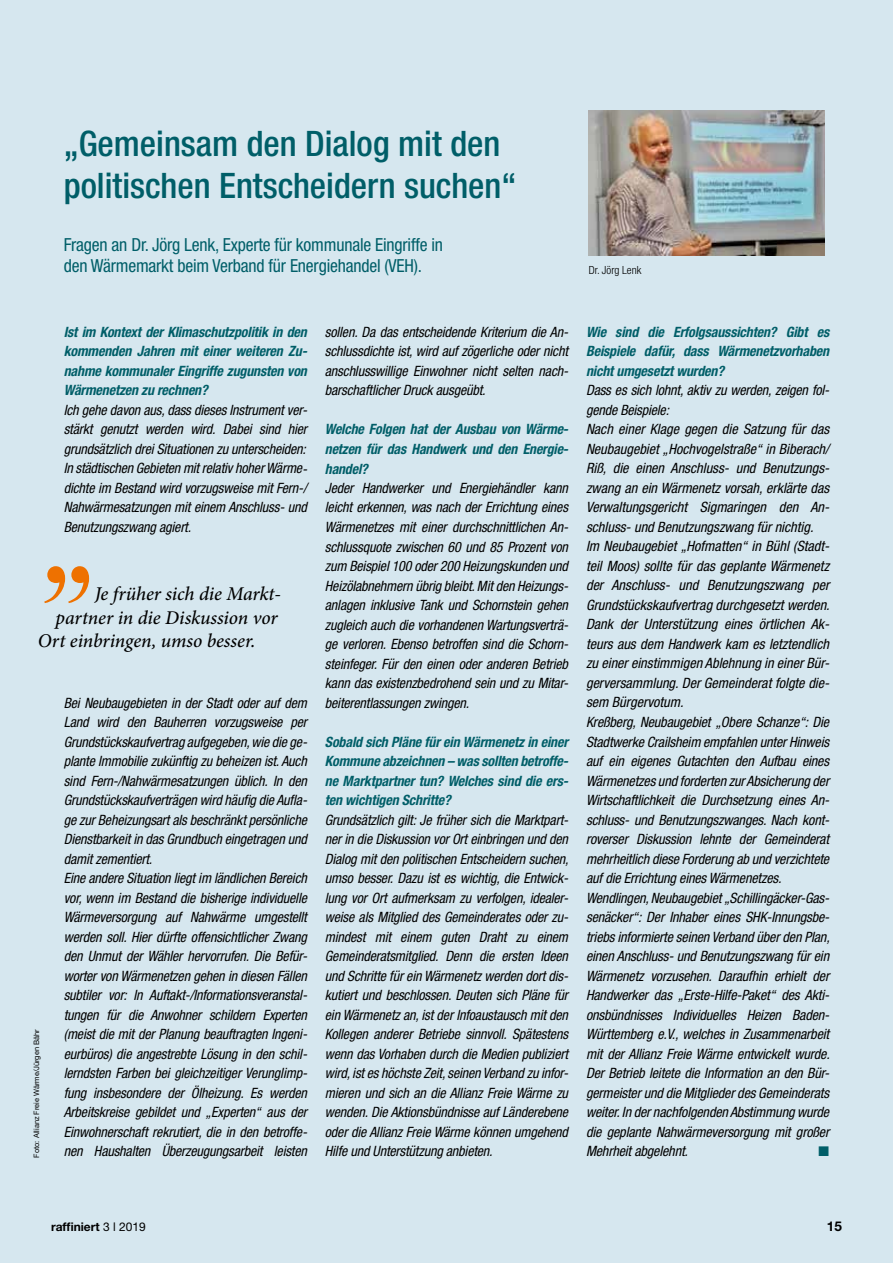
<style>
.page{position:relative;width:893px;height:1263px;background:#d6e7ef}
.page>*{position:absolute;margin:0;border:0;box-sizing:border-box;transform-origin:0 0}
.t1{font:144px "Bask Old Face";color:#ee7100}
.t2{font:500 condensed 35.1px/42.2px "Helvetica Neue LT Std";color:#005e68}
.t3{font:italic 500 19.5px "Minion Pro";letter-spacing:-.005em;color:#000}
.t4{font:condensed 18px/21.6px "Helvetica Neue LT Std";letter-spacing:-.01em;color:#005e68}
.t5{font:italic condensed 14.25px/19.5px "Helvetica Neue LT Std";letter-spacing:-.01em;color:#000;text-align:justify}
.t6{font:italic 700 condensed 14.25px/19.5px "Helvetica Neue LT Std";letter-spacing:-.01em;color:#005e68;text-align:justify}
.t7{font:13.95px "Zapf Dingbats ITC";color:#005e68}
.t8{font:700 13.5px "Helvetica Neue LT Std";color:#000}
.t9{font:700 12px "Helvetica Neue LT Std";color:#000}
.t10{font:300 condensed 11.25px "Helvetica Neue LT Std";color:#000}
.t11{font:7.5px "Helvetica Neue LT Std";color:#000}
.s1{font-weight:400}
</style>
<div class="page">
<img style="left:588px;top:111px;width:237px;height:144px">
<h2 class="t2" style="left:64px;top:122px;width:454px">„Gemeinsam den Dialog mit den politischen Entscheidern suchen“</h2>
<p class="t4" style="left:64px;top:233px;width:381px">Fragen an Dr. Jörg Lenk, Experte für kommunale Eingriffe in den Wärmemarkt beim Verband für Energiehandel (VEH).</p>
<p class="t10" style="left:589px;top:264px;width:54px">Dr. Jörg Lenk</p>
<p class="t6" style="left:64px;top:322px;width:245px">Ist im Kontext der Klimaschutzpolitik in den kommenden Jahren mit einer weiteren Zu&shy;nahme kommunaler Eingriffe zugunsten von Wärmenetzen zu rechnen?</p>
<p class="t5" style="left:64px;top:400px;width:245px">Ich gehe davon aus, dass dieses Instrument ver&shy;stärkt genutzt werden wird. Dabei sind hier grundsätzlich drei Situationen zu unterscheiden:<br>In städtischen Gebieten mit relativ hoher Wärme&shy;dichte im Bestand wird vorzugsweise mit Fern-/ Nahwärmesatzungen mit einem Anschluss- und Benutzungszwang agiert.</p>
<h1 class="t1" style="left:38px;top:455px;width:60px">„</h1>
<h3 class="t3" style="left:95px;top:580px;width:188px">Je früher sich die Markt-</h3>
<h3 class="t3" style="left:56px;top:604px;width:224px">partner in die Diskussion vor</h3>
<h3 class="t3" style="left:38px;top:627px;width:219px">Ort einbringen, umso besser.</h3>
<p class="t11" style="left:32px;top:1158px;width:130px;rotate:-90deg">Foto: Allianz Freie Wärme/Jürgen Bähr</p>
<p class="t5" style="left:64px;top:693px;width:245px;text-align:left">Bei Neubaugebieten in der Stadt oder auf dem Land wird den Bauherren vorzugsweise per Grundstückskaufvertrag aufgegeben, wie die ge&shy;plante Immobilie zukünftig zu beheizen ist. Auch sind Fern-/Nahwärmesatzungen üblich. In den Grundstückskaufverträgen wird häufig die Aufla&shy;ge zur Beheizungsart als beschränkt persönliche Dienstbarkeit in das Grundbuch eingetragen und damit zementiert.<br>Eine andere Situation liegt im ländlichen Bereich vor, wenn im Bestand die bisherige individuelle Wärmeversorgung auf Nahwärme umgestellt werden soll. Hier dürfte offensichtlicher Zwang den Unmut der Wähler hervorrufen. Die Befür&shy;worter von Wärmenetzen gehen in diesen Fällen subtiler vor: In Auftakt-/Informationsveranstal&shy;tungen für die Anwohner schildern Experten (meist die mit der Planung beauftragten Ingeni&shy;eurbüros) die angestrebte Lösung in den schil&shy;lerndsten Farben bei gleichzeitiger Verunglimp&shy;fung insbesondere der Ölheizung. Es werden Arbeitskreise gebildet und „Experten“ aus der Einwohnerschaft rekrutiert, die in den betroffe&shy;nen Haushalten Überzeugungsarbeit leisten</p>
<p class="t5" style="left:325px;top:322px;width:245px">sollen. Da das entscheidende Kriterium die An&shy;schlussdichte ist, wird auf zögerliche oder nicht anschlusswillige Einwohner nicht selten nach&shy;barschaftlicher Druck ausgeübt.</p>
<p class="t6" style="left:325px;top:420px;width:245px">Welche Folgen hat der Ausbau von Wärme&shy;netzen für das Handwerk und den Energie&shy;handel?</p>
<p class="t5" style="left:325px;top:478px;width:245px">Jeder Handwerker und Energiehändler kann leicht erkennen, was nach der Errichtung eines Wärmenetzes mit einer durchschnittlichen An&shy;schlussquote zwischen 60 und 85 Prozent von zum Beispiel 100 oder 200 Heizungskunden und Heizölabnehmern übrig bleibt. Mit den Heizungs&shy;anlagen inklusive Tank und Schornstein gehen zugleich auch die vorhandenen Wartungsverträ&shy;ge verloren. Ebenso betroffen sind die Schorn&shy;steinfeger. Für den einen oder anderen Betrieb kann das existenzbedrohend sein und zu Mitar&shy;beiterentlassungen zwingen.</p>
<p class="t6" style="left:325px;top:732px;width:245px">Sobald sich Pläne für ein Wärmenetz in einer Kommune abzeichnen – was sollten betroffe&shy;ne Marktpartner tun? Welches sind die ers&shy;ten wichtigen Schritte?</p>
<p class="t5" style="left:325px;top:810px;width:245px">Grundsätzlich gilt: Je früher sich die Marktpart&shy;ner in die Diskussion vor Ort einbringen und den Dialog mit den politischen Entscheidern suchen, umso besser. Dazu ist es wichtig, die Entwick&shy;lung vor Ort aufmerksam zu verfolgen, idealer&shy;weise als Mitglied des Gemeinderates oder zu&shy;mindest mit einem guten Draht zu einem Gemeinderatsmitglied. Denn die ersten Ideen und Schritte für ein Wärmenetz werden dort dis&shy;kutiert und beschlossen. Deuten sich Pläne für ein Wärmenetz an, ist der Infoaustausch mit den Kollegen anderer Betriebe sinnvoll. Spätestens wenn das Vorhaben durch die Medien publiziert wird, ist es höchste Zeit, seinen Verband zu infor&shy;mieren und sich an die Allianz Freie Wärme zu wenden. Die Aktionsbündnisse auf Länderebene oder die Allianz Freie Wärme können umgehend Hilfe und Unterstützung anbieten.</p>
<p class="t6" style="left:586px;top:322px;width:245px">Wie sind die Erfolgsaussichten? Gibt es Beispiele dafür, dass Wärmenetzvorhaben nicht umgesetzt wurden?</p>
<p class="t5" style="left:586px;top:381px;width:245px;text-align:left">Dass es sich lohnt, aktiv zu werden, zeigen fol&shy;gende Beispiele:<br>Nach einer Klage gegen die Satzung für das Neubaugebiet „Hochvogelstraße“ in Biberach/ Riß, die einen Anschluss- und Benutzungs&shy;zwang an ein Wärmenetz vorsah, erklärte das Verwaltungsgericht Sigmaringen den An&shy;schluss- und Benutzungszwang für nichtig.<br>Im Neubaugebiet „Hofmatten“ in Bühl (Stadt&shy;teil Moos) sollte für das geplante Wärmenetz der Anschluss- und Benutzungszwang per Grundstückskaufvertrag durchgesetzt werden.<br>Dank der Unterstützung eines örtlichen Ak&shy;teurs aus dem Handwerk kam es letztendlich zu einer einstimmigen Ablehnung in einer Bür&shy;gerversammlung. Der Gemeinderat folgte die&shy;sem Bürgervotum.<br>Kreßberg, Neubaugebiet „Obere Schanze“: Die Stadtwerke Crailsheim empfahlen unter Hinweis auf ein eigenes Gutachten den Aufbau eines Wärmenetzes und forderten zur Absicherung der Wirtschaftlichkeit die Durchsetzung eines An&shy;schluss- und Benutzungszwanges. Nach kont&shy;roverser Diskussion lehnte der Gemeinderat mehrheitlich diese Forderung ab und verzichtete auf die Errichtung eines Wärmenetzes.<br>Wendlingen, Neubaugebiet „Schillingäcker-Gas&shy;senäcker“: Der Inhaber eines SHK-Innungsbe&shy;triebs informierte seinen Verband über den Plan, einen Anschluss- und Benutzungszwang für ein Wärmenetz vorzusehen. Daraufhin erhielt der Handwerker das „Erste-Hilfe-Paket“ des Akti&shy;onsbündnisses Individuelles Heizen Baden-Württemberg e.V., welches in Zusammenarbeit mit der Allianz Freie Wärme entwickelt wurde.<br>Der Betrieb leitete die Information an den Bür&shy;germeister und die Mitglieder des Gemeinderats weiter. In der nachfolgenden Abstimmung wurde die geplante Nahwärmeversorgung mit großer Mehrheit abgelehnt.</p>
<p class="t7" style="left:819px;top:1145px;width:12px">■</p>
<p class="t9" style="left:51px;top:1219px;width:96px">raffiniert <span class="s1">3 l 2019</span></p>
<p class="t8" style="left:827px;top:1217px;width:17px">15</p>
</div>
